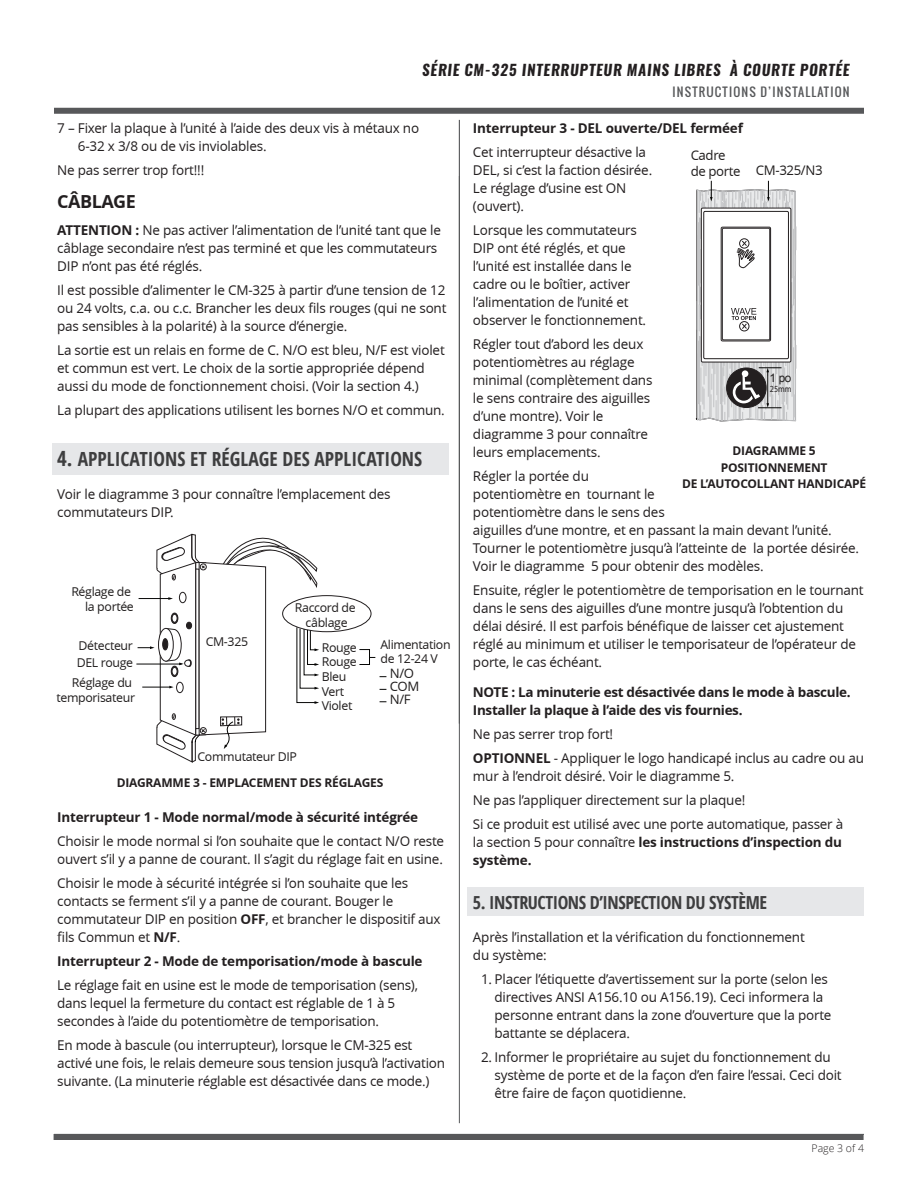
<style>
.page{position:relative;width:918px;height:1188px;background:#fff}
.page>*{position:absolute;margin:0;border:0;box-sizing:border-box;transform-origin:0 0}
._2018_-_H1_-Title_Al{font:700 condensed 19.5px "Open Sans";color:#3e3e3f}
._2018_-_H1_-Title_Al-2{font:700 condensed 18px "Open Sans";letter-spacing:-.025em;color:#3e3e3f}
._2018_-_H1_-Sub_Titl{font:700 18px "Open Sans";letter-spacing:-.025em;color:#231f20}
.t1{font:italic 700 15px "Oswald";letter-spacing:.05em;color:#231f20}
._2018_-_Body_Text{font:13.5px/18px "Open Sans";letter-spacing:-.015em;color:#231f20}
._2018_-_Note{font:700 13.5px/18px "Open Sans";letter-spacing:-.025em;color:#231f20}
._2018_-_Body_Text-2{font:700 13.5px "Open Sans";letter-spacing:-.015em;color:#231f20}
._2018_-_Body_Text_Bo{font:700 13.5px "Open Sans";letter-spacing:-.015em;color:#231f20}
.t2{font:13.2px/15.9px "Open Sans";letter-spacing:-.03em;color:#211e1e}
.t3{font:12.9px/13.2px "Open Sans";color:#211e1e}
.t4{font:12.15px/14.5px "Open Sans";letter-spacing:-.03em;color:#211e1e}
._2018_-_Captions_cen{font:700 12px/16.5px "Open Sans";letter-spacing:-.015em;color:#231f20;text-align:center}
.t5{font:12px "Oswald";letter-spacing:.1em;color:#57585a}
.t6{font:11.7px "Arial";color:#211e1e}
.t7{font:300 10.5px "Open Sans";color:#231f20}
.t8{font:9.3px "Myriad";color:#231f20;scale:.86 1}
.s1{font-weight:700}
.s2{font-size:21px}
</style>
<div class="page">
<div style="left:54px;top:1134px;width:810px;height:6px;background:#57585a"></div>
<div style="left:54px;top:108px;width:810px;height:6px;background:#57585a"></div>
<hr style="left:459px;top:125px;width:1px;height:998px;background:#57585a">
<hr style="left:459px;top:120px;width:1px;height:604px;background:#57585a">
<div style="left:52px;top:443px;width:396px;height:32px;background:#e6e7e9"></div>
<div style="left:468px;top:887px;width:396px;height:29px;background:#e6e7e9"></div>
<svg style="left:696px;top:181px;width:101px;height:240px"></svg>
<hr style="left:136px;top:664px;width:46px;height:1px;background:#050504">
<div style="left:282px;top:595px;width:89px;height:37px;border:1px solid #231f20;border-radius:50%"></div>
<div style="left:359px;top:649px;width:11px;height:16px;border:1px solid #050504"></div>
<svg style="left:138px;top:533px;width:181px;height:230px"></svg>
<div style="left:184px;top:660px;width:7px;height:6px;border:1px solid #231f20;border-radius:50%"></div>
<p class="t1" style="left:422px;top:60px;width:429px">SÉRIE CM-325 INTERRUPTEUR MAINS LIBRES À COURTE PORTÉE</p>
<p class="t5" style="left:673px;top:83px;width:179px">INSTRUCTIONS D’INSTALLATION</p>
<p class="_2018_-_Body_Text" style="left:78px;top:120px;width:343px;text-indent:-21px">7 – Fixer la plaque à l’unité à l’aide des deux vis à métaux no<br>6-32 x 3/8 ou de vis inviolables.</p>
<p class="_2018_-_Body_Text" style="left:57px;top:162px;width:149px">Ne pas serrer trop fort!!!</p>
<p class="_2018_-_H1_-Sub_Titl" style="left:57px;top:192px;width:80px">CÂBLAGE</p>
<p class="_2018_-_Body_Text" style="left:57px;top:222px;width:385px"><span class="s1">ATTENTION :</span> Ne pas activer l’alimentation de l’unité tant que le câblage secondaire n’est pas terminé et que les commutateurs<br>DIP n’ont pas été réglés.</p>
<p class="_2018_-_Body_Text" style="left:57px;top:282px;width:391px;text-align:justify">Il est possible d’alimenter le CM-325 à partir d’une tension de 12 ou 24 volts, c.a. ou c.c. Brancher les deux fils rouges (qui ne sont pas sensibles à la polarité) à la source d’énergie.</p>
<p class="_2018_-_Body_Text" style="left:57px;top:342px;width:389px">La sortie est un relais en forme de C. N/O est bleu, N/F est violet et commun est vert. Le choix de la sortie appropriée dépend aussi du mode de fonctionnement choisi. (Voir la section 4.)</p>
<p class="_2018_-_Body_Text" style="left:57px;top:402px;width:389px">La plupart des applications utilisent les bornes N/O et commun.</p>
<p class="_2018_-_H1_-Title_Al" style="left:57px;top:446px;width:366px"><span class="s2">4.</span> APPLICATIONS ET RÉGLAGE DES APPLICATIONS</p>
<p class="_2018_-_Body_Text" style="left:57px;top:486px;width:335px">Voir le diagramme 3 pour connaître l’emplacement des commutateurs DIP.</p>
<p class="t4" style="left:71px;top:585px;width:64px;text-align:right">Réglage de la portée</p>
<p class="t4" style="left:77px;top:637px;width:58px;line-height:17.4px">Détecteur<br>DEL rouge</p>
<p class="t4" style="left:56px;top:676px;width:80px;text-align:right">Réglage du temporisateur</p>
<p class="t4" style="left:206px;top:634px;width:44px">CM-325</p>
<p class="t4" style="left:295px;top:600px;width:62px;text-align:center">Raccord de câblage</p>
<p class="t4" style="left:322px;top:640px;width:37px">Rouge<br>Rouge<br>Bleu<br>Vert<br>Violet</p>
<p class="t4" style="left:381px;top:637px;width:72px">Alimentation de 12-24 V</p>
<p class="t3" style="left:390px;top:667px;width:31px">N/O<br>COM<br>N/F</p>
<p class="t4" style="left:198px;top:750px;width:101px">Commutateur DIP</p>
<p class="_2018_-_Captions_cen" style="left:117px;top:775px;width:268px">DIAGRAMME 3 - EMPLACEMENT DES RÉGLAGES</p>
<p class="_2018_-_Body_Text_Bo" style="left:57px;top:809px;width:362px">Interrupteur 1 - Mode normal/mode à sécurité intégrée</p>
<p class="_2018_-_Body_Text" style="left:57px;top:832px;width:388px">Choisir le mode normal si l’on souhaite que le contact N/O reste ouvert s’il y a panne de courant. Il s’agit du réglage fait en usine.</p>
<p class="_2018_-_Body_Text" style="left:57px;top:874px;width:385px">Choisir le mode à sécurité intégrée si l’on souhaite que les contacts se ferment s’il y a panne de courant. Bouger le commutateur DIP en position <span class="s1">OFF</span>, et brancher le dispositif aux fils Commun et <span class="s1">N/F</span>.</p>
<p class="_2018_-_Body_Text-2" style="left:57px;top:953px;width:367px">Interrupteur 2 - Mode de temporisation/mode à bascule</p>
<p class="_2018_-_Body_Text" style="left:57px;top:976px;width:362px">Le réglage fait en usine est le mode de temporisation (sens), dans lequel la fermeture du contact est réglable de 1 à 5 secondes à l’aide du potentiomètre de temporisation.</p>
<p class="_2018_-_Body_Text" style="left:57px;top:1036px;width:389px">En mode à bascule (ou interrupteur), lorsque le CM-325 est activé une fois, le relais demeure sous tension jusqu’à l’activation suivante. (La minuterie réglable est désactivée dans ce mode.)</p>
<p class="_2018_-_Body_Text-2" style="left:473px;top:121px;width:271px">Interrupteur 3 - DEL ouverte/DEL ferméef</p>
<p class="_2018_-_Body_Text" style="left:473px;top:144px;width:181px">Cet interrupteur désactive la<br>DEL, si c’est la faction désirée.<br>Le réglage d’usine est ON (ouvert).</p>
<p class="_2018_-_Body_Text" style="left:473px;top:222px;width:175px">Lorsque les commutateurs<br>DIP ont été réglés, et que l’unité est installée dans le cadre ou le boîtier, activer l’alimentation de l’unité et observer le fonctionnement.</p>
<p class="_2018_-_Body_Text" style="left:473px;top:336px;width:181px">Régler tout d’abord les deux potentiomètres au réglage minimal (complètement dans le sens contraire des aiguilles d’une montre). Voir le diagramme 3 pour connaître leurs emplacements.</p>
<p class="_2018_-_Body_Text" style="left:473px;top:468px;width:388px">Régler la portée du<br>potentiomètre en tournant le<br>potentiomètre dans le sens des<br>aiguilles d’une montre, et en passant la main devant l’unité.<br>Tourner le potentiomètre jusqu’à l’atteinte de la portée désirée.<br>Voir le diagramme 5 pour obtenir des modèles.</p>
<p class="_2018_-_Body_Text" style="left:473px;top:582px;width:392px">Ensuite, régler le potentiomètre de temporisation en le tournant dans le sens des aiguilles d’une montre jusqu’à l’obtention du délai désiré. Il est parfois bénéfique de laisser cet ajustement réglé au minimum et utiliser le temporisateur de l’opérateur de porte, le cas échéant.</p>
<p class="_2018_-_Note" style="left:473px;top:684px;width:379px">NOTE : La minuterie est désactivée dans le mode à bascule.<br>Installer la plaque à l’aide des vis fournies.</p>
<p class="_2018_-_Body_Text" style="left:473px;top:726px;width:142px">Ne pas serrer trop fort!</p>
<p class="_2018_-_Body_Text" style="left:473px;top:750px;width:393px"><span class="s1">OPTIONNEL</span> - Appliquer le logo handicapé inclus au cadre ou au mur à l’endroit désiré. Voir le diagramme 5.</p>
<p class="_2018_-_Body_Text" style="left:473px;top:792px;width:274px">Ne pas l’appliquer directement sur la plaque!</p>
<p class="_2018_-_Body_Text" style="left:473px;top:816px;width:372px;text-align:justify">Si ce produit est utilisé avec une porte automatique, passer à la section 5 pour connaître <span class="s1">les instructions d’inspection du système.</span></p>
<p class="_2018_-_H1_-Title_Al-2" style="left:473px;top:890px;width:296px">5. INSTRUCTIONS D’INSPECTION DU SYSTÈME</p>
<p class="_2018_-_Body_Text" style="left:473px;top:928px;width:333px">Après l’installation et la vérification du fonctionnement du système:</p>
<p class="_2018_-_Body_Text" style="left:495px;top:970px;width:338px;text-indent:-14px">1. Placer l’étiquette d’avertissement sur la porte (selon les directives ANSI A156.10 ou A156.19). Ceci informera la personne entrant dans la zone d’ouverture que la porte battante se déplacera.</p>
<p class="_2018_-_Body_Text" style="left:495px;top:1048px;width:349px;text-indent:-14px">2. Informer le propriétaire au sujet du fonctionnement du système de porte et de la façon d’en faire l’essai. Ceci doit être faire de façon quotidienne.</p>
<p class="t2" style="left:691px;top:147px;width:52px">Cadre de porte</p>
<p class="t2" style="left:756px;top:162px;width:68px">CM-325/N3</p>
<p class="t6" style="left:770px;top:370px;width:23px">1 po</p>
<p class="t8" style="left:770px;top:383px;width:27px">25mm</p>
<p class="_2018_-_Captions_cen" style="left:733px;top:443px;width:85px">DIAGRAMME 5</p>
<p class="_2018_-_Captions_cen" style="left:682px;top:459px;width:186px">POSITIONNEMENT<br>DE L’AUTOCOLLANT HANDICAPÉ</p>
<p class="t7" style="left:812px;top:1141px;width:54px">Page 3 of 4</p>
</div>
